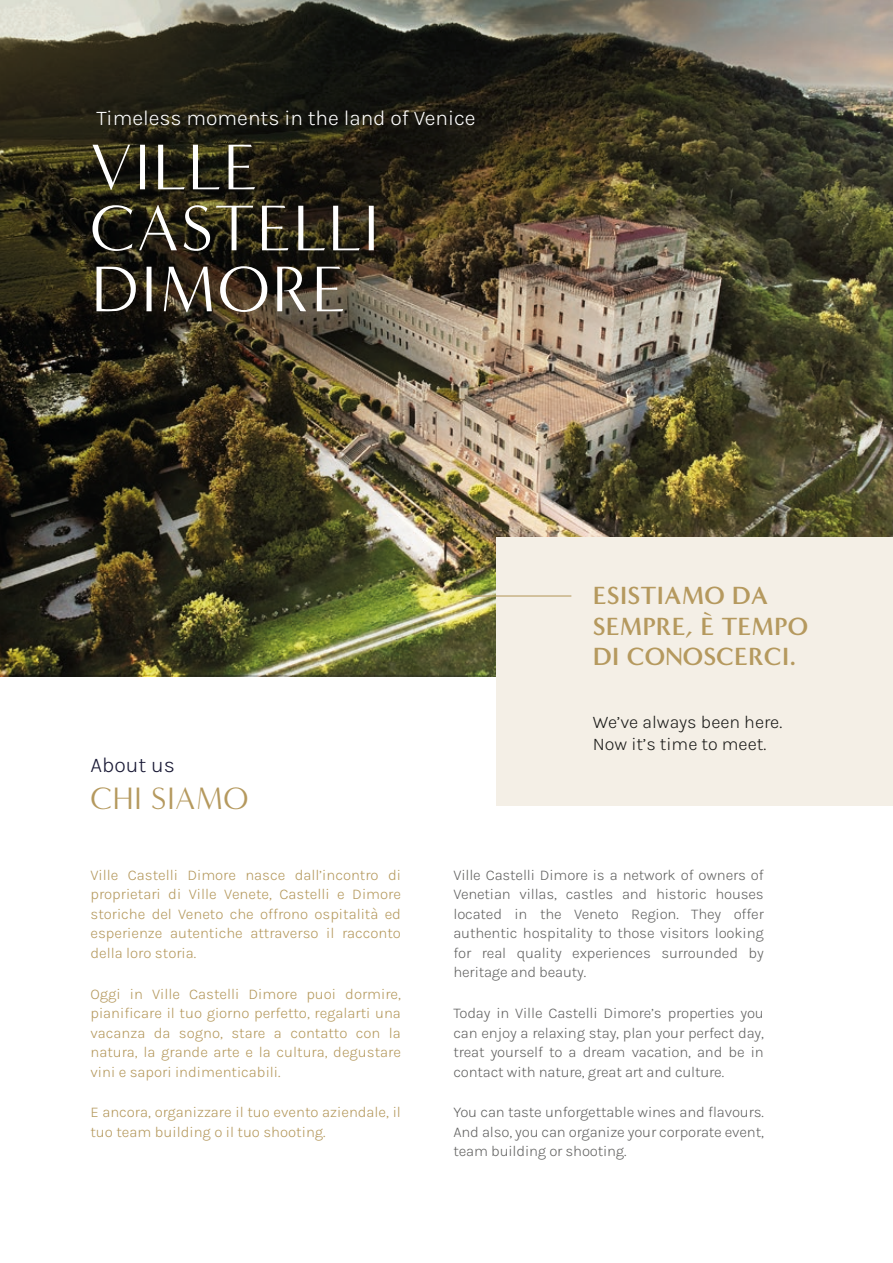
<style>
.page{position:relative;width:893px;height:1263px;background:#fff}
.page>*{position:absolute;margin:0;border:0;box-sizing:border-box;transform-origin:0 0}
.t1{font:79.5px/61.1px "Minerva Modern";letter-spacing:.015em;color:#fff}
.t2{font:38.25px "Minerva Modern";color:#b5995e}
.t3{font:700 25.5px/30.6px "Minerva Modern";color:#b5995e}
.t4{font:300 21.15px "Karla";color:#fff}
.t5{font:300 21.15px "Karla";color:#191935}
.t6{font:300 18px/21.6px "Karla";color:#1d1d1b}
.t7{font:300 15px/19.5px "Karla";letter-spacing:-.01em;color:#646463;text-align:justify}
.t8{font:300 15px/19.5px "Karla";color:#b5995e;text-align:justify}
</style>
<div class="page">
<img style="left:0;top:0;width:893px;height:676px">
<div style="left:497px;top:537px;width:396px;height:269px;background:#f4efe6"></div>
<hr style="left:465px;top:595px;width:106px;height:1px;background:#b5995e">
<h3 class="t4" style="left:96px;top:104px;width:381px">Timeless moments in the land of Venice</h3>
<h1 class="t1" style="left:90px;top:136px;width:292px">VILLE<br>CASTELLI<br>DIMORE</h1>
<h3 class="t5" style="left:90px;top:752px;width:86px">About us</h3>
<h2 class="t2" style="left:90px;top:778px;width:159px">CHI SIAMO</h2>
<p class="t8" style="left:90px;top:864px;width:312px">Ville Castelli Dimore nasce dall’incontro di proprietari di Ville Venete, Castelli e Dimore storiche del Veneto che offrono ospitalità ed esperienze autentiche attraverso il racconto della loro storia.</p>
<p class="t8" style="left:90px;top:983px;width:312px">Oggi in Ville Castelli Dimore puoi dormire, pianificare il tuo giorno perfetto, regalarti una vacanza da sogno, stare a contatto con la natura, la grande arte e la cultura, degustare vini e sapori indimenticabili.</p>
<p class="t8" style="left:90px;top:1102px;width:312px">E ancora, organizzare il tuo evento aziendale, il tuo team building o il tuo shooting.</p>
<h3 class="t3" style="left:593px;top:577px;width:217px">ESISTIAMO DA<br>SEMPRE, È TEMPO<br>DI CONOSCERCI.</h3>
<p class="t6" style="left:593px;top:711px;width:191px">We’ve always been here.<br>Now it’s time to meet.</p>
<p class="t7" style="left:453px;top:864px;width:312px">Ville Castelli Dimore is a network of owners of Venetian villas, castles and historic houses located in the Veneto Region. They offer authentic hospitality to those visitors looking for real quality experiences surrounded by heritage and beauty.</p>
<p class="t7" style="left:453px;top:1003px;width:312px">Today in Ville Castelli Dimore’s properties you can enjoy a relaxing stay, plan your perfect day, treat yourself to a dream vacation, and be in contact with nature, great art and culture.</p>
<p class="t7" style="left:453px;top:1102px;width:312px">You can taste unforgettable wines and flavours.<br>And also, you can organize your corporate event, team building or shooting.</p>
</div>
